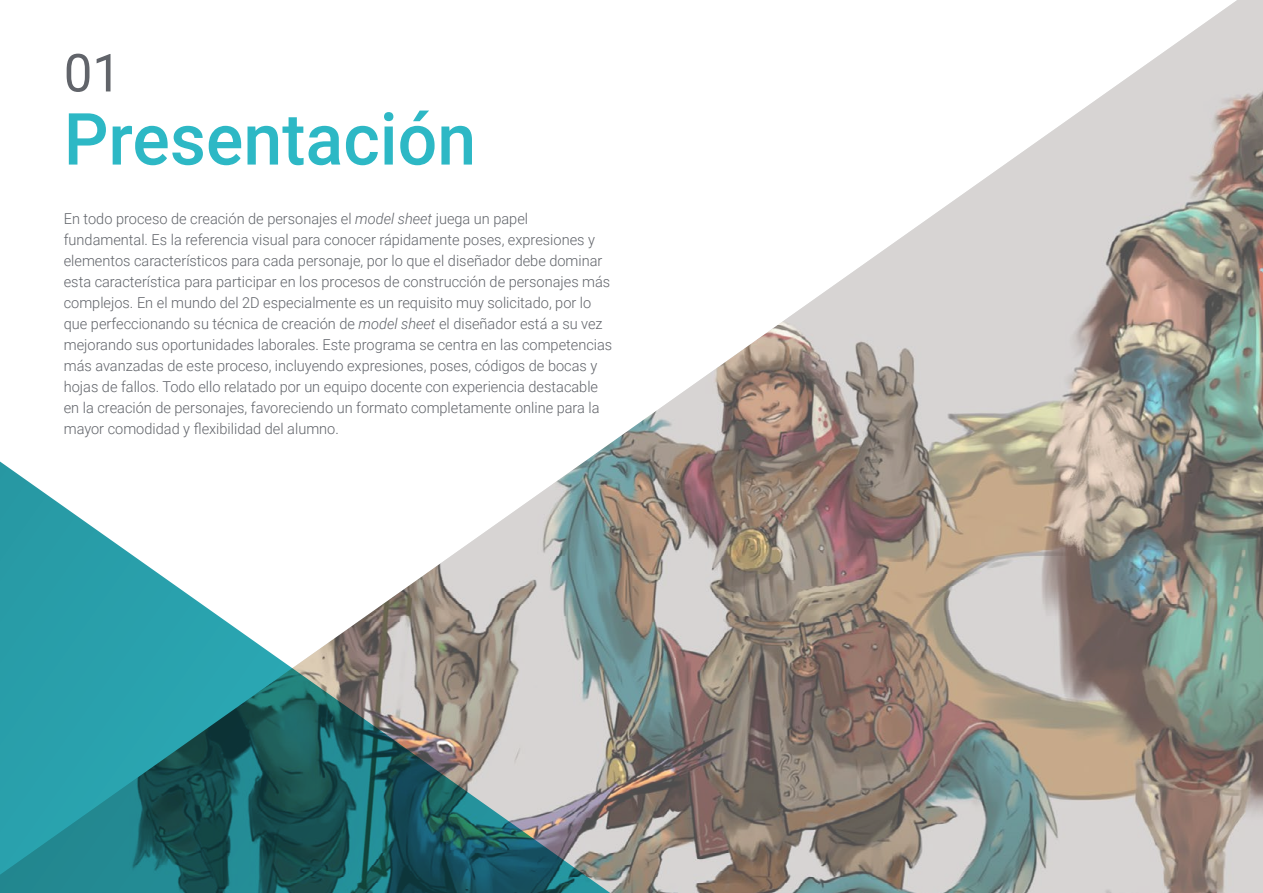
<style>
.page{position:relative;width:1263px;height:893px;background:#fff}
.page>*{position:absolute;margin:0;border:0;box-sizing:border-box;transform-origin:0 0}
.t1{font:500 72px "Roboto";color:#2db8c5}
.t2{font:52.5px "Roboto";color:#61646a}
.t3{font:300 15px/21px "Roboto";color:#61646a}
.s1{font-style:italic}
</style>
<div class="page">
<img style="left:606px;top:0;width:657px;height:893px">
<svg style="left:0;top:446px;width:640px;height:447px"></svg>
<h2 class="t2" style="left:64px;top:36px;width:59px">01</h2>
<h1 class="t1" style="left:64px;top:89px;width:414px">Presentación</h1>
<p class="t3" style="left:64px;top:207px;width:550px">En todo proceso de creación de personajes el <span class="s1">model sheet</span> juega un papel fundamental. Es la referencia visual para conocer rápidamente poses, expresiones y elementos característicos para cada personaje, por lo que el diseñador debe dominar esta característica para participar en los procesos de construcción de personajes más complejos. En el mundo del 2D especialmente es un requisito muy solicitado, por lo que perfeccionando su técnica de creación de <span class="s1">model sheet</span> el diseñador está a su vez mejorando sus oportunidades laborales. Este programa se centra en las competencias más avanzadas de este proceso, incluyendo expresiones, poses, códigos de bocas y hojas de fallos. Todo ello relatado por un equipo docente con experiencia destacable en la creación de personajes, favoreciendo un formato completamente online para la mayor comodidad y flexibilidad del alumno.</p>
</div>
